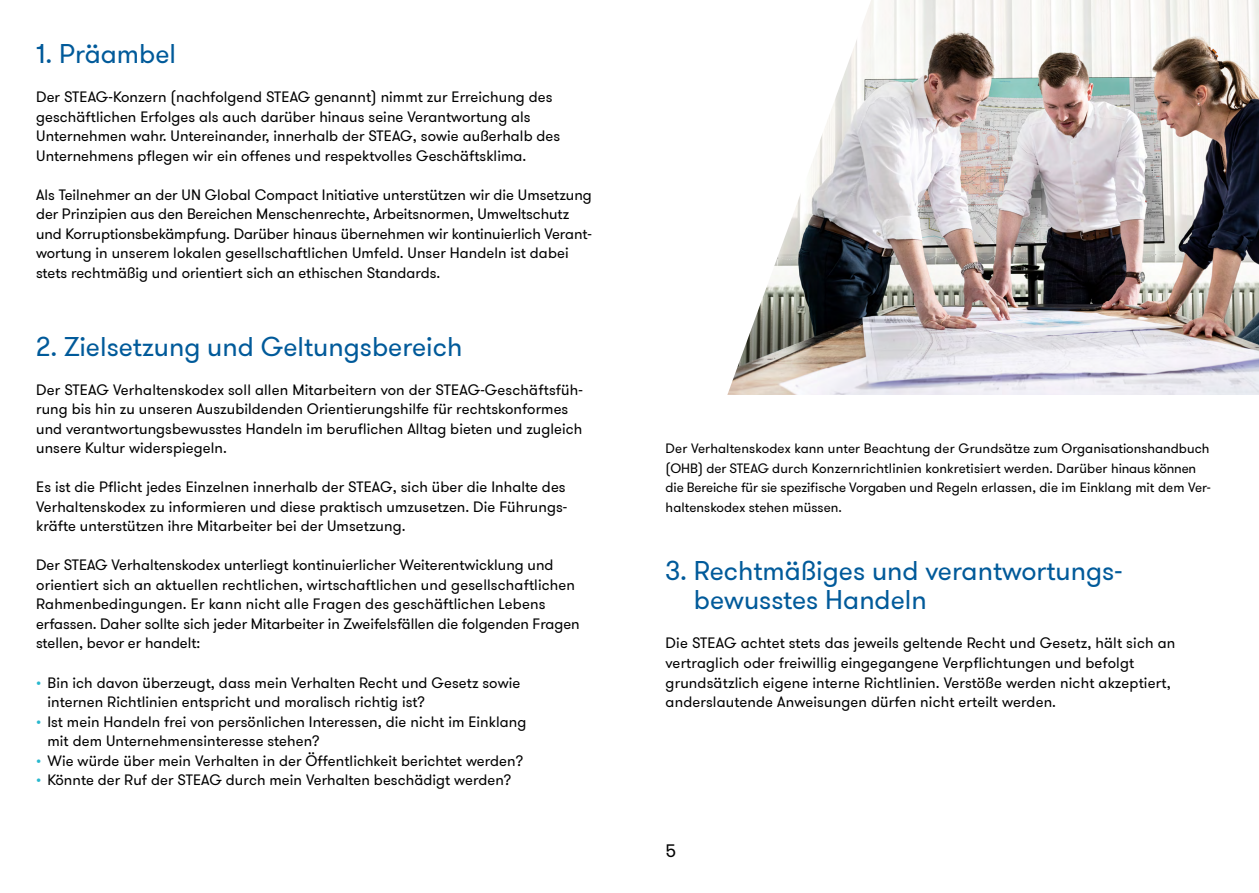
<style>
.page{position:relative;width:1259px;height:893px;background:#fff}
.page>*{position:absolute;margin:0;border:0;box-sizing:border-box;transform-origin:0 0}
.H2_Subline_18_Pt{font:27px/29.7px "GT Walsheim Pro";color:#005a9a}
.t1{font:18px "GT Walsheim Pro";color:#000}
.Fließtext_10_Pt{font:15px/19.5px "GT Walsheim Pro";letter-spacing:.005em;color:#000}
.Fließtext_10_Pt-2{font:13.5px/19.5px "GT Walsheim Pro";letter-spacing:.005em;color:#000}
.s1{color:#29b8ce}
</style>
<div class="page">
<img style="left:727px;top:0;width:532px;height:395px">
<p class="H2_Subline_18_Pt" style="left:36px;top:40px;width:141px">1. Präambel</p>
<p class="Fließtext_10_Pt" style="left:36px;top:88px;width:526px">Der STEAG-Konzern (nachfolgend STEAG genannt) nimmt zur Erreichung des geschäftlichen Erfolges als auch darüber hinaus seine Verantwortung als Unternehmen wahr. Untereinander, innerhalb der STEAG, sowie außerhalb des Unternehmens pflegen wir ein offenes und respektvolles Geschäftsklima.</p>
<p class="Fließtext_10_Pt" style="left:36px;top:185px;width:557px">Als Teilnehmer an der UN Global Compact Initiative unterstützen wir die Umsetzung der Prinzipien aus den Bereichen Menschenrechte, Arbeitsnormen, Umweltschutz und Korruptionsbekämpfung. Darüber hinaus übernehmen wir kontinuierlich Verant&shy;wortung in unserem lokalen gesellschaftlichen Umfeld. Unser Handeln ist dabei stets rechtmäßig und orientiert sich an ethischen Standards.</p>
<p class="H2_Subline_18_Pt" style="left:36px;top:332px;width:428px">2. Zielsetzung und Geltungsbereich</p>
<p class="Fließtext_10_Pt" style="left:36px;top:380px;width:548px">Der STEAG Verhaltenskodex soll allen Mitarbeitern von der STEAG-Geschäftsfüh&shy;rung bis hin zu unseren Auszubildenden Orientierungshilfe für rechtskonformes und verantwortungsbewusstes Handeln im beruflichen Alltag bieten und zugleich unsere Kultur widerspiegeln.</p>
<p class="Fließtext_10_Pt" style="left:36px;top:478px;width:531px">Es ist die Pflicht jedes Einzelnen innerhalb der STEAG, sich über die Inhalte des</p>
<p class="Fließtext_10_Pt" style="left:36px;top:497px;width:533px">Verhaltenskodex zu informieren und diese praktisch umzusetzen. Die Führungs&shy;kräfte unterstützen ihre Mitarbeiter bei der Umsetzung.</p>
<p class="Fließtext_10_Pt" style="left:36px;top:556px;width:545px">Der STEAG Verhaltenskodex unterliegt kontinuierlicher Weiterentwicklung und orientiert sich an aktuellen rechtlichen, wirtschaftlichen und gesellschaftlichen Rahmenbedingungen. Er kann nicht alle Fragen des geschäftlichen Lebens erfassen. Daher sollte sich jeder Mitarbeiter in Zweifelsfällen die folgenden Fragen stellen, bevor er handelt:</p>
<p class="Fließtext_10_Pt" style="left:47px;top:673px;width:474px;text-indent:-11px"><span class="s1">•</span> Bin ich davon überzeugt, dass mein Verhalten Recht und Gesetz sowie internen Richtlinien entspricht und moralisch richtig ist?</p>
<p class="Fließtext_10_Pt" style="left:47px;top:712px;width:480px;text-indent:-11px"><span class="s1">•</span> Ist mein Handeln frei von persönlichen Interessen, die nicht im Einklang mit dem Unternehmensinteresse stehen?</p>
<p class="Fließtext_10_Pt" style="left:36px;top:751px;width:489px"><span class="s1">•</span> Wie würde über mein Verhalten in der Öffentlichkeit berichtet werden?</p>
<p class="Fließtext_10_Pt" style="left:36px;top:770px;width:477px"><span class="s1">•</span> Könnte der Ruf der STEAG durch mein Verhalten beschädigt werden?</p>
<p class="Fließtext_10_Pt-2" style="left:665px;top:439px;width:546px">Der Verhaltenskodex kann unter Beachtung der Grundsätze zum Organisationshandbuch (OHB) der STEAG durch Konzernrichtlinien konkretisiert werden. Darüber hinaus können die Bereiche für sie spezifische Vorgaben und Regeln erlassen, die im Einklang mit dem Ver&shy;haltenskodex stehen müssen.</p>
<p class="H2_Subline_18_Pt" style="left:694px;top:556px;width:430px;text-indent:-28px">3. Rechtmäßiges und verantwortungs&shy;bewusstes Handeln</p>
<p class="Fließtext_10_Pt" style="left:665px;top:634px;width:511px">Die STEAG achtet stets das jeweils geltende Recht und Gesetz, hält sich an vertraglich oder freiwillig eingegangene Verpflichtungen und befolgt grundsätzlich eigene interne Richtlinien. Verstöße werden nicht akzeptiert, anderslautende Anweisungen dürfen nicht erteilt werden.</p>
<p class="t1" style="left:665px;top:839px;width:12px">5</p>
</div>
